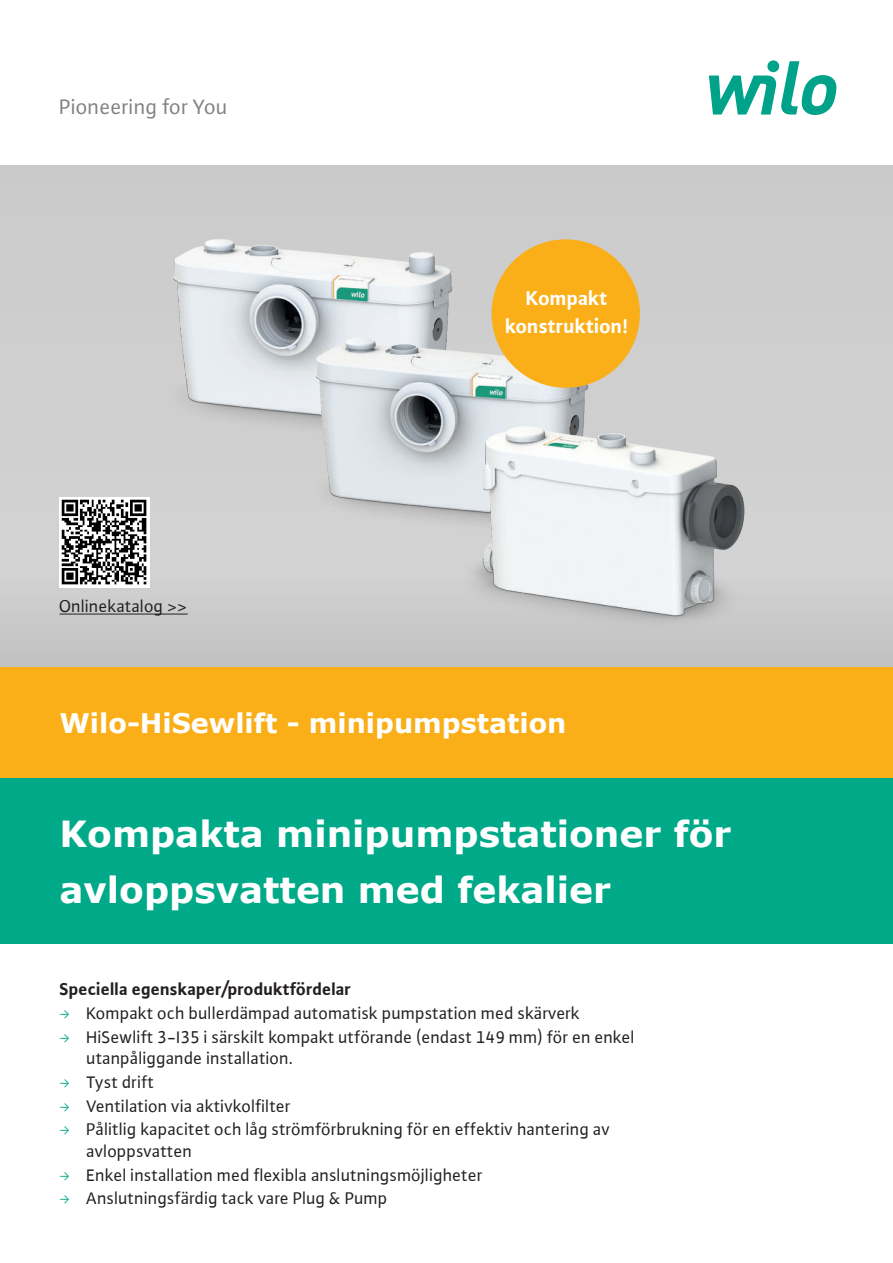
<style>
.page{position:relative;width:893px;height:1263px;background:#fff}
.page>*{position:absolute;margin:0;border:0;box-sizing:border-box;transform-origin:0 0}
.t1{font:700 36px/55.5px "Verdana";color:#fff}
.t2{font:700 27px "Verdana";color:#fff}
.t3{font:22.2px "WILO Plus FM";color:#808285}
.t4{font:700 21px/28.5px "WILO Plus Global";color:#fff;text-align:center}
.t5{font:18px/23.7px "WILO Plus Global";color:#231f20}
.s1{font-weight:700}
.s2{font-family:"WILO Pict";font-size:14.25px;color:#0a8}
</style>
<div class="page">
<img style="left:0;top:166px;width:893px;height:502px">
<div style="left:0;top:767px;width:893px;height:177px;background:#0a8"></div>
<svg style="left:709px;top:61px;width:127px;height:54px"></svg>
<div style="left:767px;top:60px;width:12px;height:12px;background:#00a38a;border-radius:50%"></div>
<div style="left:0;top:668px;width:893px;height:110px;background:#faaf18"></div>
<hr style="left:60px;top:614px;width:128px;height:1px;background:#231f20">
<img style="left:60px;top:497px;width:90px;height:91px">
<img style="left:125px;top:201px;width:346px;height:253px">
<img style="left:279px;top:281px;width:368px;height:271px">
<img style="left:419px;top:398px;width:343px;height:252px">
<div style="left:491px;top:239px;width:149px;height:149px;background:#faaf18;border-radius:50%"></div>
<p class="t3" style="left:60px;top:96px;width:170px">Pioneering for You</p>
<p class="t5" style="left:60px;top:594px;width:130px">Onlinekatalog &gt;&gt;</p>
<p class="t4" style="left:505px;top:284px;width:125px">Kompakt konstruktion!</p>
<h2 class="t2" style="left:60px;top:712px;width:508px">Wilo-HiSewlift - minipumpstation</h2>
<h1 class="t1" style="left:60px;top:809px;width:673px">Kompakta minipumpstationer för avloppsvatten med fekalier</h1>
<p class="t5" style="left:60px;top:978px;width:577px"><span class="s1">Speciella egenskaper/produktfördelar<br></span><span class="s2">ƒ</span> Kompakt och bullerdämpad automatisk pumpstation med skärverk<br><span class="s2">ƒ</span> HiSewlift 3-I35 i särskilt kompakt utförande (endast 149 mm) för en enkel</p>
<p class="t5" style="left:60px;top:1047px;width:552px;text-indent:27px">utanpåliggande installation.<br><span class="s2">ƒ</span> Tyst drift<br><span class="s2">ƒ</span> Ventilation via aktivkolfilter<br><span class="s2">ƒ</span> Pålitlig kapacitet och låg strömförbrukning för en effektiv hantering av</p>
<p class="t5" style="left:60px;top:1140px;width:425px;text-indent:27px">avloppsvatten<br><span class="s2">ƒ</span> Enkel installation med flexibla anslutningsmöjligheter <span class="s2">ƒ</span> Anslutningsfärdig tack vare Plug &amp; Pump</p>
</div>
